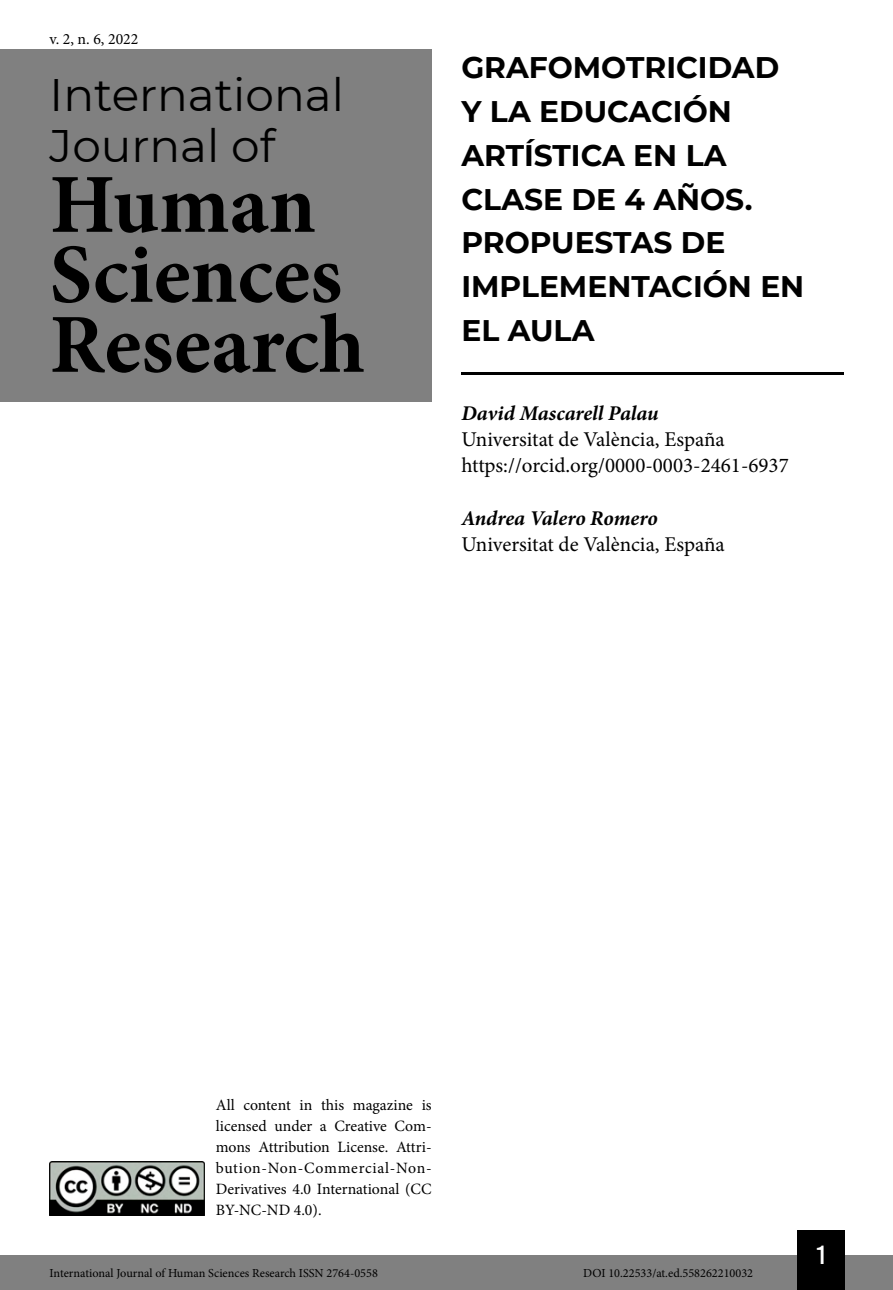
<style>
.page{position:relative;width:893px;height:1290px;background:#fff}
.page>*{position:absolute;margin:0;border:0;box-sizing:border-box;transform-origin:0 0}
.t1{font:700 84px/70px "Minion Pro";color:#000}
.t2{font:45.5px/50.8px "Montserrat";color:#000}
.Título_Artigo{font:700 29.75px/43.8px "Montserrat";color:#000}
.t3{font:26.25px "Bebas Kai";color:#fff}
.Infos_autor{font:21px "Minion Pro";color:#000}
.Autor{font:italic 700 21px "Minion Pro";letter-spacing:-.005em;color:#000}
.t4{font:15.75px/21px "Minion Pro";color:#000;text-align:justify}
.t5{font:12.25px "Minion Pro";color:#000}
</style>
<div class="page">
<div style="left:0;top:1255px;width:893px;height:35px;background:#808080"></div>
<div style="left:797px;top:1230px;width:48px;height:60px;background:#000"></div>
<img style="left:50px;top:1161px;width:154px;height:54px">
<div style="left:0;top:50px;width:432px;height:352px;background:#808080"></div>
<hr style="left:461px;top:372px;width:382px;height:3px;background:#000">
<p class="t4" style="left:50px;top:28px;width:90px">v. 2, n. 6, 2022</p>
<h2 class="t2" style="left:50px;top:68px;width:296px">International<br>Journal of</h2>
<h1 class="t1" style="left:50px;top:169px;width:317px">Human<br>Sciences<br>Research</h1>
<p class="Título_Artigo" style="left:461px;top:44px;width:344px">GRAFOMOTRICIDAD<br>Y LA EDUCACIÓN<br>ARTÍSTICA EN LA<br>CLASE DE 4 AÑOS.<br>PROPUESTAS DE<br>IMPLEMENTACIÓN EN<br>EL AULA</p>
<p class="Autor" style="left:461px;top:398px;width:199px">David Mascarell Palau</p>
<p class="Infos_autor" style="left:461px;top:425px;width:265px">Universitat de València, España</p>
<p class="Infos_autor" style="left:461px;top:451px;width:329px">https://orcid.org/0000-0003-2461-6937</p>
<p class="Autor" style="left:461px;top:503px;width:198px">Andrea Valero Romero</p>
<p class="Infos_autor" style="left:461px;top:530px;width:265px">Universitat de València, España</p>
<p class="t4" style="left:216px;top:1095px;width:217px">All content in this magazine is licensed under a Creative Com&shy;mons Attribution License. Attri&shy;bution-Non-Commercial-Non-Derivatives 4.0 International (CC BY-NC-ND 4.0).</p>
<p class="t5" style="left:50px;top:1265px;width:330px">International Journal of Human Sciences Research ISSN 2764-0558</p>
<p class="t5" style="left:583px;top:1265px;width:171px">DOI 10.22533/at.ed.558262210032</p>
<h3 class="t3" style="left:817px;top:1241px;width:10px">1</h3>
</div>
